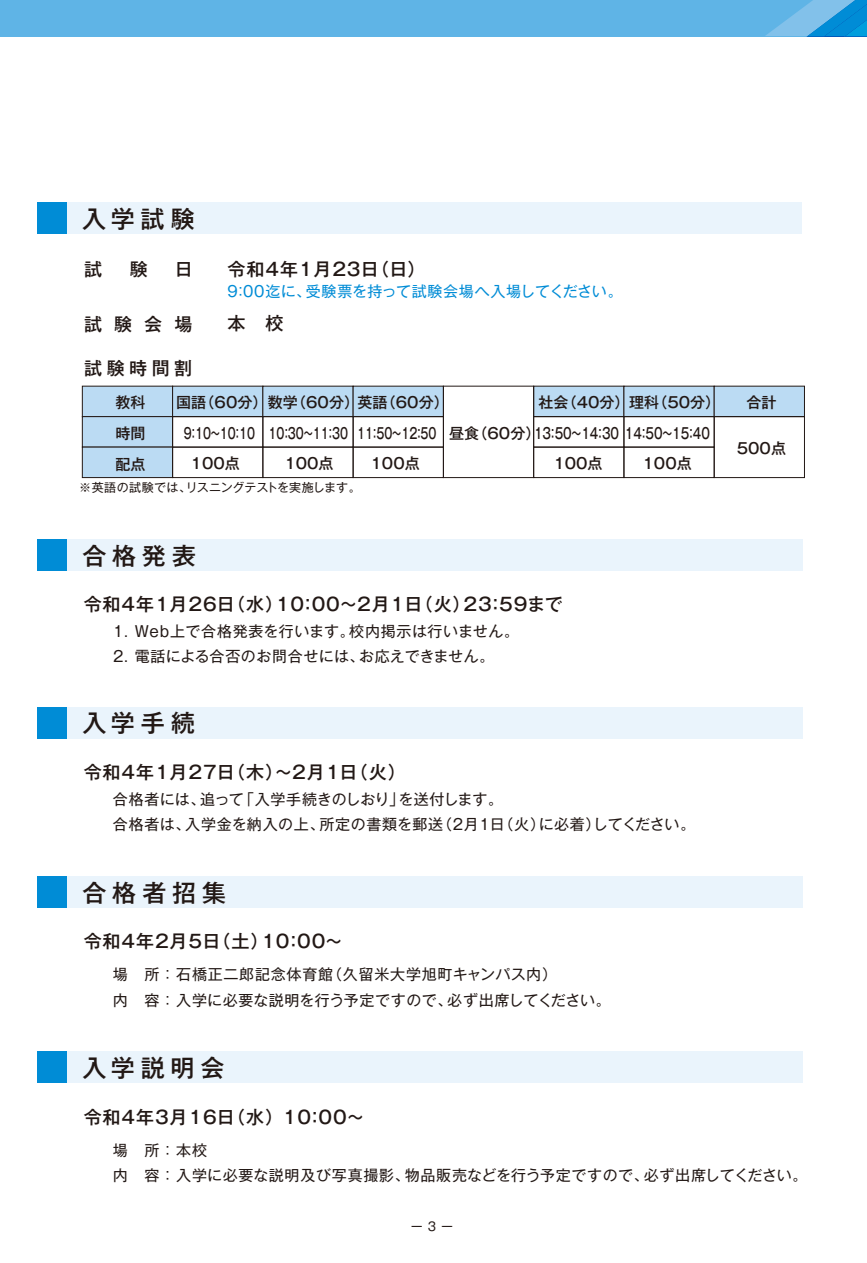
<style>
.page{position:relative;width:867px;height:1263px;background:#fff}
.page>*{position:absolute;margin:0;border:0;box-sizing:border-box;transform-origin:0 0}
.t1{font:500 24px "Gothic MB101 Pro";letter-spacing:.245em;color:#221815}
.t2{font:500 18px "Gothic MB101 Pro";letter-spacing:.05em;color:#221815}
.t3{font:15px/25.5px "Gothic MB101 Pro";letter-spacing:.035em;color:#221815}
.t4{font:500 15px/31px "Gothic MB101 Pro";color:#221815;text-align:justify}
.t5{font:500 15px "Gothic MB101 Pro";color:#221815;scale:.7 1}
.t6{font:15px "Gothic MB101 Pro";letter-spacing:.03em;color:#008cd6}
.t7{font:500 15px "Gothic MB101 Pro";color:#221815;scale:.75 1}
.t8{font:12px "Gothic MB101 Pro";color:#221815}
</style>
<div class="page">
<div style="left:82px;top:386px;width:91px;height:31px;background:#bbdbf3"></div>
<div style="left:172px;top:386px;width:91px;height:31px;background:#bbdbf3"></div>
<div style="left:262px;top:386px;width:91px;height:31px;background:#bbdbf3"></div>
<div style="left:352px;top:386px;width:91px;height:31px;background:#bbdbf3"></div>
<div style="left:533px;top:386px;width:91px;height:31px;background:#bbdbf3"></div>
<div style="left:623px;top:386px;width:91px;height:31px;background:#bbdbf3"></div>
<div style="left:713px;top:386px;width:91px;height:31px;background:#bbdbf3"></div>
<div style="left:82px;top:416px;width:91px;height:31px;background:#bbdbf3;border:1px solid #221815"></div>
<div style="left:172px;top:416px;width:91px;height:31px;border:1px solid #221815"></div>
<div style="left:262px;top:416px;width:91px;height:31px;border:1px solid #221815"></div>
<div style="left:352px;top:416px;width:91px;height:31px;border:1px solid #221815"></div>
<div style="left:533px;top:416px;width:91px;height:31px;border:1px solid #221815"></div>
<div style="left:623px;top:416px;width:91px;height:31px;border:1px solid #221815"></div>
<div style="left:82px;top:447px;width:91px;height:31px;background:#bbdbf3;border:1px solid #221815"></div>
<div style="left:172px;top:447px;width:91px;height:31px;border:1px solid #221815"></div>
<div style="left:262px;top:447px;width:91px;height:31px;border:1px solid #221815"></div>
<div style="left:352px;top:447px;width:91px;height:31px;border:1px solid #221815"></div>
<div style="left:533px;top:447px;width:91px;height:31px;border:1px solid #221815"></div>
<div style="left:623px;top:447px;width:91px;height:31px;border:1px solid #221815"></div>
<div style="left:443px;top:386px;width:91px;height:92px;border:1px solid #221815"></div>
<div style="left:713px;top:416px;width:91px;height:62px;border:1px solid #221815"></div>
<div style="left:0;top:0;width:866px;height:36px;background:#5fb4e6"></div>
<svg style="left:765px;top:0;width:101px;height:36px"></svg>
<div style="left:37px;top:202px;width:765px;height:32px;background:#eaf4fc"></div>
<div style="left:37px;top:202px;width:30px;height:32px;background:#008cd6"></div>
<div style="left:38px;top:539px;width:764px;height:32px;background:#eaf4fc"></div>
<div style="left:37px;top:539px;width:30px;height:32px;background:#008cd6"></div>
<div style="left:38px;top:707px;width:764px;height:31px;background:#eaf4fc"></div>
<div style="left:37px;top:707px;width:30px;height:31px;background:#008cd6"></div>
<div style="left:38px;top:876px;width:764px;height:32px;background:#eaf4fc"></div>
<div style="left:37px;top:876px;width:30px;height:32px;background:#008cd6"></div>
<div style="left:38px;top:1051px;width:764px;height:32px;background:#eaf4fc"></div>
<div style="left:37px;top:1051px;width:30px;height:32px;background:#008cd6"></div>
<h1 class="t1" style="left:82px;top:199px;width:114px">入学試験</h1>
<p class="t2" style="left:84px;top:254px;width:19px">試</p>
<p class="t2" style="left:130px;top:254px;width:19px">験</p>
<p class="t2" style="left:175px;top:254px;width:19px">日</p>
<p class="t2" style="left:84px;top:309px;width:110px">試験会場</p>
<p class="t2" style="left:84px;top:353px;width:109px">試験時間割</p>
<p class="t2" style="left:227px;top:254px;width:199px">令和4年1月23日（日）</p>
<p class="t6" style="left:227px;top:279px;width:396px">9：00迄に、受験票を持って試験会場へ入場してください。</p>
<p class="t2" style="left:227px;top:308px;width:57px">本　校</p>
<p class="t4" style="left:115px;top:385px;width:31px">教科時間配点</p>
<p class="t4" style="left:176px;top:385px;width:274px">国語（60分）数学（60分）英語（60分）</p>
<p class="t4" style="left:538px;top:385px;width:183px">社会（40分）理科（50分）</p>
<p class="t4" style="left:746px;top:385px;width:31px">合計</p>
<p class="t4" style="left:449px;top:416px;width:93px">昼食（60分）</p>
<p class="t5" style="left:184px;top:421px;width:362px">9：10～10：10 10：30～11：30 11：50～12：50</p>
<p class="t7" style="left:534px;top:421px;width:236px">13：50～14：30 14：50～15：40</p>
<p class="t4" style="left:190px;top:446px;width:51px">100点</p>
<p class="t4" style="left:284px;top:446px;width:51px">100点</p>
<p class="t4" style="left:370px;top:446px;width:51px">100点</p>
<p class="t4" style="left:553px;top:446px;width:51px">100点</p>
<p class="t4" style="left:642px;top:446px;width:51px">100点</p>
<p class="t4" style="left:736px;top:431px;width:51px">500点</p>
<p class="t8" style="left:79px;top:478px;width:283px">※英語の試験では、リスニングテストを実施します。</p>
<h1 class="t1" style="left:82px;top:536px;width:115px">合格発表</h1>
<p class="t2" style="left:84px;top:589px;width:480px">令和4年1月26日（水）10：00～2月1日（火）23：59まで</p>
<p class="t3" style="left:111px;top:616px;width:410px">１. Web上で合格発表を行います。校内掲示は行いません。</p>
<p class="t3" style="left:111px;top:642px;width:385px">２. 電話による合否のお問合せには、お応えできません。</p>
<h1 class="t1" style="left:82px;top:703px;width:114px">入学手続</h1>
<p class="t2" style="left:84px;top:757px;width:323px">令和4年1月27日（木）～2月1日（火）</p>
<p class="t3" style="left:113px;top:784px;width:583px">合格者には、追って「入学手続きのしおり」を送付します。<br>合格者は、入学金を納入の上、所定の書類を郵送（2月1日（火）に必着）してください。</p>
<h1 class="t1" style="left:82px;top:873px;width:145px">合格者招集</h1>
<p class="t2" style="left:84px;top:926px;width:261px">令和4年2月5日（土）10：00～</p>
<p class="t3" style="left:113px;top:960px;width:499px">場　所 ： 石橋正二郎記念体育館（久留米大学旭町キャンパス内）<br>内　容 ： 入学に必要な説明を行う予定ですので、必ず出席してください。</p>
<h1 class="t1" style="left:82px;top:1048px;width:143px">入学説明会</h1>
<p class="t2" style="left:84px;top:1102px;width:282px">令和4年3月16日（水）10：00～</p>
<p class="t3" style="left:113px;top:1135px;width:696px">場　所 ： 本校<br>内　容 ： 入学に必要な説明及び写真撮影、物品販売などを行う予定ですので、必ず出席してください。</p>
<p class="t8" style="left:410px;top:1217px;width:44px">ー 3 ー</p>
</div>
